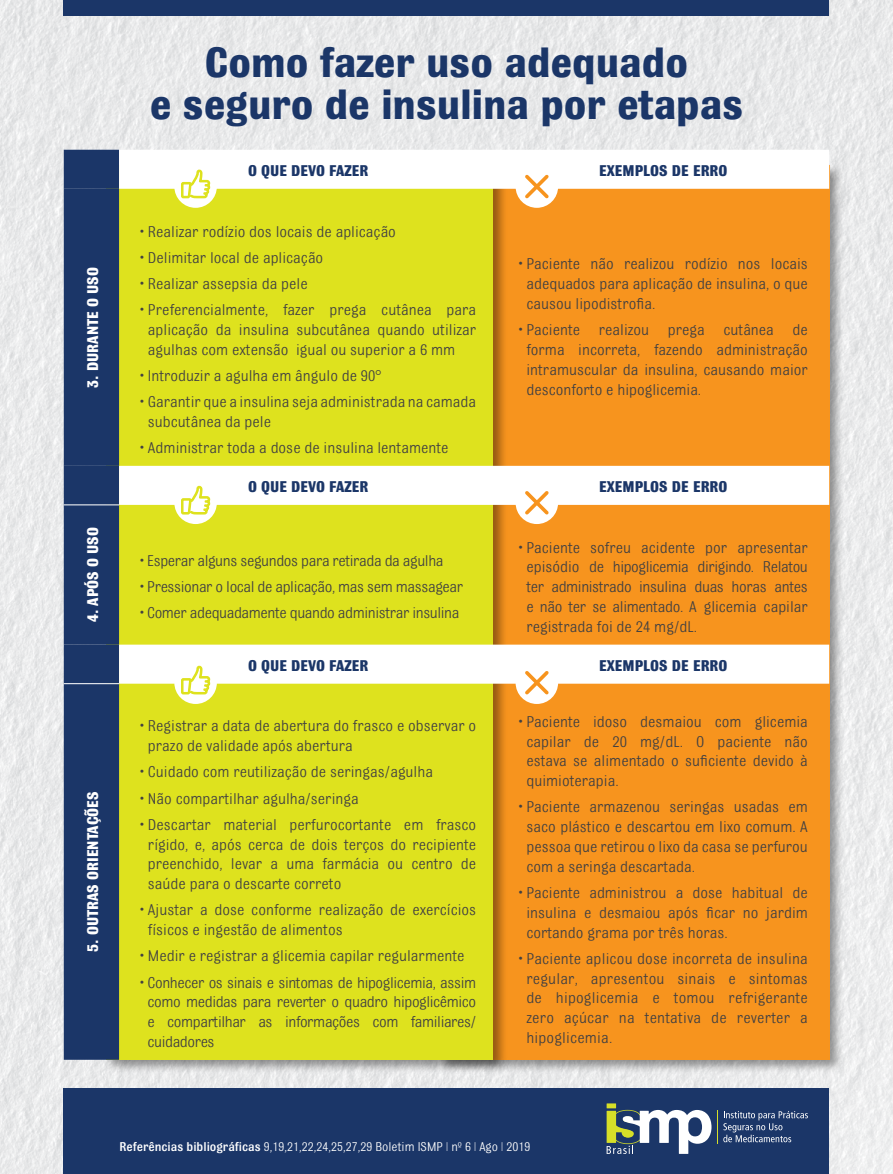
<style>
.page{position:relative;width:893px;height:1174px;background:#fff}
.page>*{position:absolute;margin:0;border:0;box-sizing:border-box;transform-origin:0 0}
.SUBTITULO_QUADROS{font:700 45px/42px "Bulldog";color:#1b3668;text-align:center}
.t1{font:16.5px/19.8px "Bulldog";color:#414042;text-align:justify}
.t2{font:16.5px "Bulldog";letter-spacing:-.025em;color:#414042}
.t3{font:700 16.5px "Bulldog";color:#1b3668}
.t4{font:700 16.5px "Bulldog";color:#fff}
.SUBTITULO_QUADROS-2{font:13.5px "Bulldog";color:#fff}
.s1{font-weight:500}
</style>
<div class="page">
<img style="left:0;top:0;width:893px;height:1174px">
<div style="left:64px;top:1089px;width:765px;height:85px;background:#1b3668"></div>
<div style="left:64px;top:0;width:765px;height:16px;background:#1b3668"></div>
<div style="left:437px;top:163px;width:407px;height:911px;background:#000;opacity:.4"></div>
<div style="left:440px;top:166px;width:389px;height:893px;background:#f7941e"></div>
<div style="left:103px;top:163px;width:405px;height:911px;background:#000;opacity:.4"></div>
<div style="left:106px;top:166px;width:387px;height:893px;background:#dee21e"></div>
<div style="left:64px;top:150px;width:55px;height:39px;background:#1b3668"></div>
<svg style="left:119px;top:150px;width:710px;height:533px"></svg>
<div style="left:64px;top:189px;width:55px;height:870px;background:#1b3668"></div>
<hr style="left:64px;top:683px;width:55px;height:1px;background:#fff">
<hr style="left:64px;top:504px;width:55px;height:1px;background:#fff">
<div style="left:516px;top:165px;width:42px;height:43px;background:#fff;border-radius:50%"></div>
<svg style="left:522px;top:174px;width:30px;height:28px"></svg>
<div style="left:516px;top:481px;width:42px;height:43px;background:#fff;border-radius:50%"></div>
<svg style="left:525px;top:491px;width:27px;height:27px"></svg>
<div style="left:516px;top:661px;width:42px;height:43px;background:#fff;border-radius:50%"></div>
<svg style="left:525px;top:671px;width:27px;height:27px"></svg>
<div style="left:174px;top:165px;width:43px;height:43px;background:#fff;border-radius:50%"></div>
<svg style="left:180px;top:157px;width:31px;height:42px"></svg>
<div style="left:174px;top:481px;width:43px;height:43px;background:#fff;border-radius:50%"></div>
<svg style="left:180px;top:473px;width:31px;height:42px"></svg>
<div style="left:174px;top:661px;width:43px;height:43px;background:#fff;border-radius:50%"></div>
<svg style="left:180px;top:653px;width:31px;height:42px"></svg>
<svg style="left:607px;top:1103px;width:104px;height:51px"></svg>
<svg style="left:723px;top:1111px;width:85px;height:31px"></svg>
<hr style="left:717px;top:1110px;width:1px;height:33px;background:#d6df28">
<p class="t4" style="left:84px;top:387px;width:122px;rotate:-90deg">3. DURANTE O USO</p>
<p class="t4" style="left:84px;top:622px;width:96px;rotate:-90deg">4. APÓS O USO</p>
<p class="t4" style="left:84px;top:952px;width:162px;rotate:-90deg">5. OUTRAS ORIENTAÇÕES</p>
<p class="SUBTITULO_QUADROS" style="left:150px;top:41px;width:595px">Como fazer uso adequado<br>e seguro de insulina por etapas</p>
<p class="t3" style="left:248px;top:162px;width:122px">O QUE DEVO FAZER</p>
<p class="t3" style="left:599px;top:162px;width:130px">EXEMPLOS DE ERRO</p>
<p class="t1" style="left:140px;top:221px;width:257px">• Realizar rodízio dos locais de aplicação</p>
<p class="t1" style="left:140px;top:247px;width:184px">• Delimitar local de aplicação</p>
<p class="t1" style="left:140px;top:273px;width:169px">• Realizar assepsia da pele</p>
<p class="t1" style="left:148px;top:300px;width:330px;text-indent:-8px">• Preferencialmente, fazer prega cutânea para aplicação da insulina subcutânea quando utilizar agulhas com extensão igual ou superior a 6 mm</p>
<p class="t1" style="left:140px;top:365px;width:243px">• Introduzir a agulha em ângulo de 90°</p>
<p class="t1" style="left:148px;top:392px;width:330px;text-indent:-8px">• Garantir que a insulina seja administrada na camada subcutânea da pele</p>
<p class="t1" style="left:140px;top:438px;width:310px">• Administrar toda a dose de insulina lentamente</p>
<p class="t1" style="left:526px;top:254px;width:283px;text-indent:-8px">• Paciente não realizou rodízio nos locais adequados para aplicação de insulina, o que causou lipodistrofia.</p>
<p class="t1" style="left:526px;top:320px;width:283px;text-indent:-8px">• Paciente realizou prega cutânea de forma incorreta, fazendo administração intramuscular da insulina, causando maior desconforto e hipoglicemia.</p>
<p class="t3" style="left:248px;top:478px;width:122px">O QUE DEVO FAZER</p>
<p class="t3" style="left:599px;top:478px;width:130px">EXEMPLOS DE ERRO</p>
<p class="t2" style="left:140px;top:552px;width:305px">• Esperar alguns segundos para retirada da agulha</p>
<p class="t2" style="left:140px;top:578px;width:324px">• Pressionar o local de aplicação, mas sem massagear</p>
<p class="t2" style="left:140px;top:604px;width:321px">• Comer adequadamente quando administrar insulina</p>
<p class="t1" style="left:526px;top:537px;width:283px;text-indent:-8px">• Paciente sofreu acidente por apresentar episódio de hipoglicemia dirigindo. Relatou ter administrado insulina duas horas antes e não ter se alimentado. A glicemia capilar registrada foi de 24 mg/dL.</p>
<p class="t3" style="left:248px;top:657px;width:122px">O QUE DEVO FAZER</p>
<p class="t3" style="left:599px;top:657px;width:130px">EXEMPLOS DE ERRO</p>
<p class="t1" style="left:148px;top:716px;width:330px;text-indent:-8px">• Registrar a data de abertura do frasco e observar o prazo de validade após abertura</p>
<p class="t1" style="left:140px;top:762px;width:294px">• Cuidado com reutilização de seringas/agulha</p>
<p class="t1" style="left:140px;top:788px;width:220px">• Não compartilhar agulha/seringa</p>
<p class="t1" style="left:148px;top:814px;width:330px;text-indent:-8px">• Descartar material perfurocortante em frasco rígido, e, após cerca de dois terços do recipiente preenchido, levar a uma farmácia ou centro de saúde para o descarte correto</p>
<p class="t1" style="left:148px;top:900px;width:330px;text-indent:-8px">• Ajustar a dose conforme realização de exercícios físicos e ingestão de alimentos</p>
<p class="t1" style="left:140px;top:946px;width:326px">• Medir e registrar a glicemia capilar regularmente</p>
<p class="t1" style="left:148px;top:972px;width:330px;text-indent:-7px">• Conhecer os sinais e sintomas de hipoglicemia, assim como medidas para reverter o quadro hipoglicêmico e compartilhar as informações com familiares/ cuidadores</p>
<p class="t1" style="left:526px;top:711px;width:283px;text-indent:-8px">• Paciente idoso desmaiou com glicemia capilar de 20 mg/dL. O paciente não estava se alimentado o suficiente devido à quimioterapia.</p>
<p class="t1" style="left:526px;top:797px;width:283px;text-indent:-8px">• Paciente armazenou seringas usadas em saco plástico e descartou em lixo comum. A pessoa que retirou o lixo da casa se perfurou com a seringa descartada.</p>
<p class="t1" style="left:526px;top:882px;width:283px;text-indent:-8px">• Paciente administrou a dose habitual de insulina e desmaiou após ficar no jardim cortando grama por três horas.</p>
<p class="t1" style="left:526px;top:948px;width:283px;text-indent:-8px">• Paciente aplicou dose incorreta de insulina regular, apresentou sinais e sintomas de hipoglicemia e tomou refrigerante zero açúcar na tentativa de reverter a hipoglicemia.</p>
<p class="SUBTITULO_QUADROS-2" style="left:119px;top:1140px;width:413px"><span class="s1">Referências bibliográficas</span> 9,19,21,22,24,25,27,29 Boletim ISMP | nº 6 | Ago | 2019</p>
</div>
